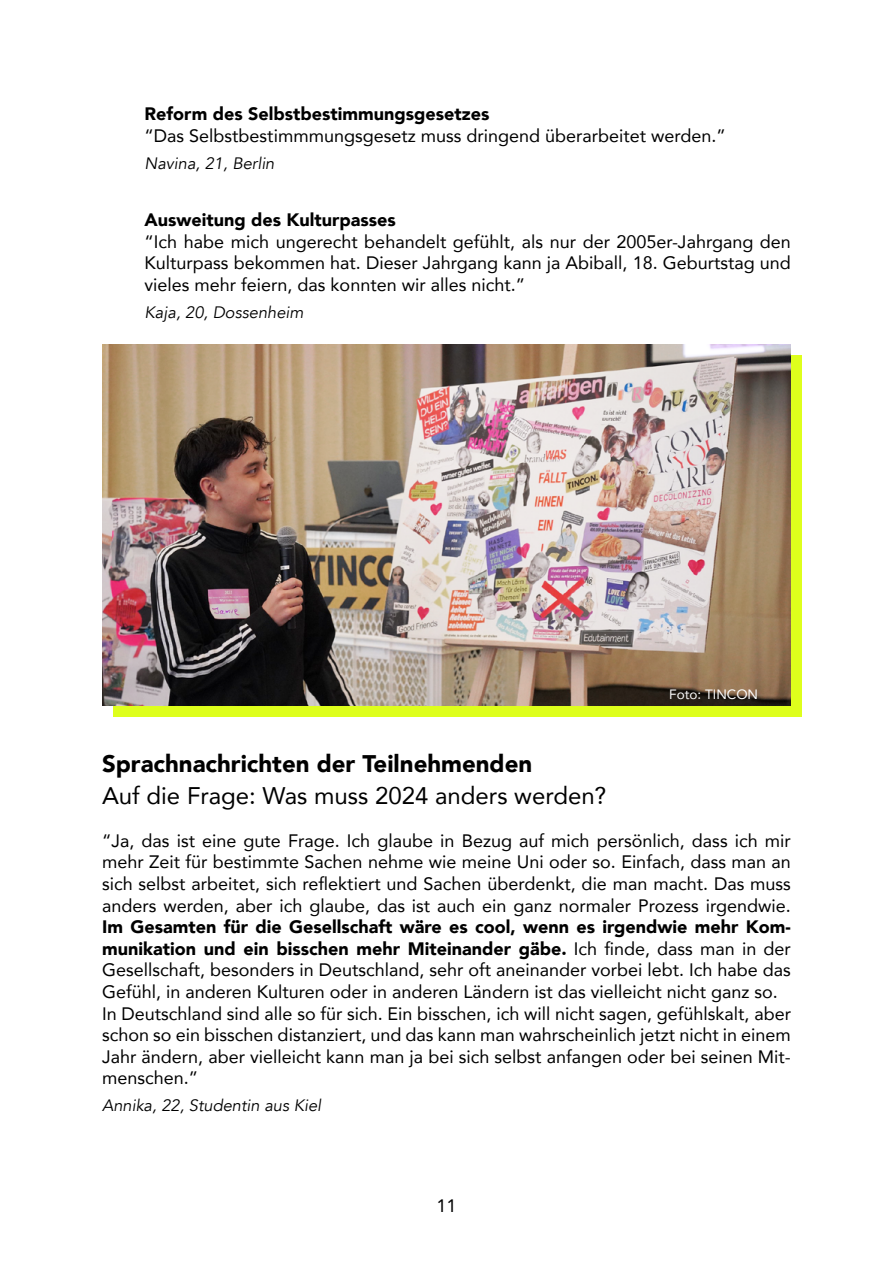
<style>
.page{position:relative;width:893px;height:1263px;background:#fff}
.page>*{position:absolute;margin:0;border:0;box-sizing:border-box;transform-origin:0 0}
.t1{font:24px "Avenir";color:#000}
.t2{font:900 24px "Avenir";color:#000}
.t3{font:18px/21.6px "Avenir";color:#000;text-align:justify}
.t4{font:900 18px "Avenir";color:#000}
.t5{font:italic 16.5px "Avenir";color:#000}
.t6{font:13.5px "Avenir";color:#fff}
.s1{font-weight:900}
</style>
<div class="page">
<div style="left:113px;top:355px;width:688px;height:361px;background:#deff1c"></div>
<img style="left:102px;top:344px;width:689px;height:362px">
<p class="t4" style="left:145px;top:98px;width:346px">Reform des Selbstbestimmungsgesetzes</p>
<p class="t3" style="left:145px;top:124px;width:583px">“Das Selbstbestimmmungsgesetz muss dringend überarbeitet werden.”</p>
<p class="t5" style="left:145px;top:153px;width:131px">Navina, 21, Berlin</p>
<p class="t4" style="left:145px;top:205px;width:253px">Ausweitung des Kulturpasses</p>
<p class="t3" style="left:145px;top:230px;width:648px">“Ich habe mich ungerecht behandelt gefühlt, als nur der 2005er-Jahrgang den Kulturpass bekommen hat. Dieser Jahrgang kann ja Abiball, 18. Geburtstag und vieles mehr feiern, das konnten wir alles nicht.”</p>
<p class="t5" style="left:145px;top:303px;width:160px">Kaja, 20, Dossenheim</p>
<p class="t6" style="left:669px;top:683px;width:90px">Foto: TINCON</p>
<h1 class="t2" style="left:102px;top:743px;width:432px">Sprachnachrichten der Teilnehmenden</h1>
<h1 class="t1" style="left:102px;top:776px;width:506px">Auf die Frage: Was muss 2024 anders werden?</h1>
<p class="t3" style="left:102px;top:829px;width:690px">“Ja, das ist eine gute Frage. Ich glaube in Bezug auf mich persönlich, dass ich mir mehr Zeit für bestimmte Sachen nehme wie meine Uni oder so. Einfach, dass man an sich selbst arbeitet, sich reflektiert und Sachen überdenkt, die man macht. Das muss anders werden, aber ich glaube, das ist auch ein ganz normaler Prozess irgendwie.</p>
<p class="t3" style="left:102px;top:915px;width:690px;text-align:left"><span class="s1">Im Gesamten für die Gesellschaft wäre es cool, wenn es irgendwie mehr Kom&shy;munikation und ein bisschen mehr Miteinander gäbe.</span> Ich finde, dass man in der Gesellschaft, besonders in Deutschland, sehr oft aneinander vorbei lebt. Ich habe das Gefühl, in anderen Kulturen oder in anderen Ländern ist das vielleicht nicht ganz so.<br>In Deutschland sind alle so für sich. Ein bisschen, ich will nicht sagen, gefühlskalt, aber schon so ein bisschen distanziert, und das kann man wahrscheinlich jetzt nicht in einem Jahr ändern, aber vielleicht kann man ja bei sich selbst anfangen oder bei seinen Mit&shy;menschen.”</p>
<p class="t5" style="left:102px;top:1096px;width:221px">Annika, 22, Studentin aus Kiel</p>
<p class="t3" style="left:436px;top:1194px;width:22px">11</p>
</div>
